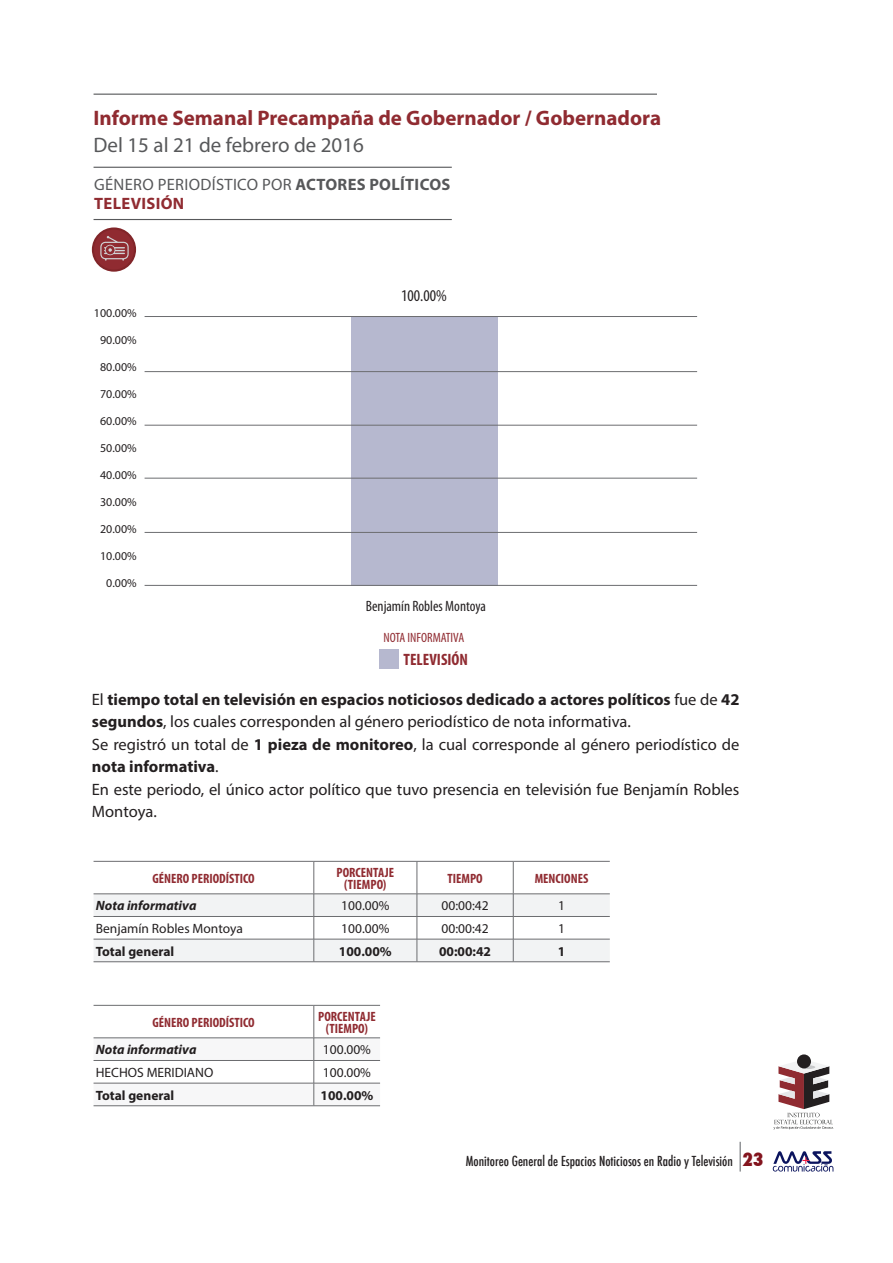
<style>
.page{position:relative;width:893px;height:1263px;background:#fff}
.page>*{position:absolute;margin:0;border:0;box-sizing:border-box;transform-origin:0 0}
.t1{font:700 21px "Myriad Pro";color:#902b31}
.t2{font:21px "Myriad Pro";color:#57585a}
.INTERPRETACIONES{font:16.5px/22.5px "Myriad Pro";color:#231f20}
.INTERPRETACIONES-2{font:700 16.5px/22.5px "Myriad Pro";color:#231f20}
.Rubro{font:16.5px "Myriad Pro";letter-spacing:.02em;color:#57585a}
.Rubro-2{font:700 16.5px "Myriad Pro";letter-spacing:.02em;color:#902b31}
.t3{font:700 condensed 16.5px "Myriad Pro";color:#902b31}
.t4{font:condensed 16.5px "Myriad Pro";color:#231f20}
.t5{font:condensed 15px "Myriad Pro";color:#231f20}
.t6{font:700 condensed 13.5px/12.1px "Myriad Pro";color:#902b31;text-align:center}
.t7{font:13.5px "Myriad Pro";color:#231f20}
.t8{font:500 condensed 13.5px "Futura";color:#231f20}
.t9{font:700 13.5px "Myriad Pro";color:#231f20}
.t10{font:italic 700 13.5px "Myriad Pro";color:#231f20}
.t11{font:condensed 13.5px "Myriad Pro";color:#902b31}
.t12{font:12px "Myriad Pro";color:#231f20}
.s1{font-weight:700}
.s2{font-weight:400}
.s3{font-weight:800;font-size:18px;color:#83141e}
</style>
<div class="page">
<hr style="left:739px;top:1142px;width:2px;height:29px;background:#939598">
<svg style="left:773px;top:1151px;width:60px;height:20px"></svg>
<svg style="left:797px;top:1054px;width:14px;height:14px"></svg>
<svg style="left:773px;top:1059px;width:60px;height:70px"></svg>
<hr style="left:94px;top:94px;width:563px;height:1px;background:#57585a">
<hr style="left:94px;top:167px;width:358px;height:1px;background:#57585a">
<svg style="left:92px;top:227px;width:44px;height:45px"></svg>
<div style="left:94px;top:230px;width:40px;height:40px;background:#902b31;border-radius:50%"></div>
<svg style="left:100px;top:236px;width:29px;height:25px"></svg>
<hr style="left:94px;top:219px;width:358px;height:1px;background:#57585a">
<div style="left:352px;top:317px;width:146px;height:268px;background:#b6b8cf"></div>
<hr style="left:145px;top:585px;width:552px;height:1px;background:#6c6d70">
<hr style="left:145px;top:478px;width:552px;height:1px;background:#6c6d70">
<hr style="left:145px;top:371px;width:552px;height:1px;background:#6c6d70">
<hr style="left:145px;top:316px;width:552px;height:1px;background:#6c6d70">
<hr style="left:145px;top:532px;width:552px;height:1px;background:#6c6d70">
<hr style="left:145px;top:425px;width:552px;height:1px;background:#6c6d70">
<div style="left:380px;top:649px;width:19px;height:20px;background:#b6b8cf"></div>
<hr style="left:94px;top:861px;width:220px;height:1px;background:#6c6d70">
<hr style="left:314px;top:861px;width:1px;height:33px;background:#6c6d70">
<hr style="left:314px;top:861px;width:103px;height:1px;background:#6c6d70">
<hr style="left:417px;top:861px;width:1px;height:33px;background:#6c6d70">
<hr style="left:417px;top:861px;width:96px;height:1px;background:#6c6d70">
<hr style="left:513px;top:861px;width:1px;height:33px;background:#6c6d70">
<hr style="left:513px;top:861px;width:97px;height:1px;background:#6c6d70">
<hr style="left:94px;top:893px;width:220px;height:1px;background:#6c6d70">
<hr style="left:314px;top:893px;width:103px;height:1px;background:#6c6d70">
<hr style="left:417px;top:893px;width:96px;height:1px;background:#6c6d70">
<hr style="left:513px;top:893px;width:97px;height:1px;background:#6c6d70">
<svg style="left:94px;top:894px;width:516px;height:67px"></svg>
<hr style="left:513px;top:939px;width:97px;height:1px;background:#6c6d70">
<hr style="left:94px;top:961px;width:220px;height:1px;background:#6c6d70">
<hr style="left:314px;top:961px;width:103px;height:1px;background:#6c6d70">
<hr style="left:417px;top:961px;width:96px;height:1px;background:#6c6d70">
<hr style="left:513px;top:961px;width:97px;height:1px;background:#6c6d70">
<hr style="left:94px;top:1005px;width:220px;height:1px;background:#6c6d70">
<hr style="left:314px;top:1005px;width:1px;height:33px;background:#6c6d70">
<hr style="left:314px;top:1005px;width:66px;height:1px;background:#6c6d70">
<hr style="left:94px;top:1037px;width:220px;height:1px;background:#6c6d70">
<hr style="left:314px;top:1037px;width:66px;height:1px;background:#6c6d70">
<svg style="left:94px;top:1038px;width:286px;height:67px"></svg>
<hr style="left:94px;top:1083px;width:220px;height:1px;background:#6c6d70">
<hr style="left:94px;top:1105px;width:220px;height:1px;background:#6c6d70">
<hr style="left:314px;top:1083px;width:66px;height:1px;background:#6c6d70">
<hr style="left:314px;top:1105px;width:66px;height:1px;background:#6c6d70">
<p class="t1" style="left:94px;top:104px;width:569px">Informe Semanal Precampaña de Gobernador / Gobernadora</p>
<p class="t2" style="left:94px;top:132px;width:272px">Del 15 al 21 de febrero de 2016</p>
<p class="Rubro" style="left:94px;top:174px;width:358px">GÉNERO PERIODÍSTICO POR <span class="s1">ACTORES POLÍTICOS</span></p>
<p class="Rubro-2" style="left:94px;top:193px;width:92px">TELEVISIÓN</p>
<p class="t12" style="left:94px;top:305px;width:44px">100.00%</p>
<p class="t12" style="left:100px;top:332px;width:38px">90.00%</p>
<p class="t12" style="left:100px;top:359px;width:38px">80.00%</p>
<p class="t12" style="left:100px;top:386px;width:38px">70.00%</p>
<p class="t12" style="left:100px;top:413px;width:38px">60.00%</p>
<p class="t12" style="left:100px;top:440px;width:38px">50.00%</p>
<p class="t12" style="left:100px;top:467px;width:38px">40.00%</p>
<p class="t12" style="left:100px;top:494px;width:38px">30.00%</p>
<p class="t12" style="left:100px;top:521px;width:38px">20.00%</p>
<p class="t12" style="left:100px;top:548px;width:38px">10.00%</p>
<p class="t12" style="left:106px;top:575px;width:32px">0.00%</p>
<p class="t4" style="left:401px;top:285px;width:47px">100.00%</p>
<p class="t5" style="left:366px;top:597px;width:122px">Benjamín Robles Montoya</p>
<p class="t11" style="left:383px;top:629px;width:82px">NOTA INFORMATIVA</p>
<p class="t3" style="left:404px;top:649px;width:66px">TELEVISIÓN</p>
<p class="INTERPRETACIONES-2" style="left:92px;top:687px;width:649px"><span class="s2">El</span> tiempo total en televisión en espacios noticiosos dedicado a actores políticos <span class="s2">fue de</span> 42 segundos<span class="s2">, los cuales corresponden al género periodístico de nota informativa.</span></p>
<p class="INTERPRETACIONES" style="left:92px;top:733px;width:649px">Se registró un total de <span class="s1">1 pieza de monitoreo</span>, la cual corresponde al género periodístico de <span class="s1">nota informativa</span>.</p>
<p class="INTERPRETACIONES" style="left:92px;top:778px;width:649px">En este periodo, el único actor político que tuvo presencia en televisión fue Benjamín Robles<br>Montoya.</p>
<p class="t6" style="left:153px;top:872px;width:104px">GÉNERO PERIODÍSTICO</p>
<p class="t6" style="left:337px;top:866px;width:59px">PORCENTAJE (TIEMPO)</p>
<p class="t6" style="left:447px;top:872px;width:37px">TIEMPO</p>
<p class="t6" style="left:535px;top:872px;width:55px">MENCIONES</p>
<p class="t10" style="left:96px;top:896px;width:102px">Nota informativa</p>
<p class="t7" style="left:341px;top:897px;width:50px">100.00%</p>
<p class="t7" style="left:441px;top:897px;width:49px">00:00:42</p>
<p class="t7" style="left:558px;top:897px;width:8px">1</p>
<p class="t7" style="left:96px;top:920px;width:149px">Benjamín Robles Montoya</p>
<p class="t7" style="left:341px;top:920px;width:50px">100.00%</p>
<p class="t7" style="left:441px;top:920px;width:49px">00:00:42</p>
<p class="t7" style="left:558px;top:920px;width:8px">1</p>
<p class="t9" style="left:96px;top:942px;width:80px">Total general</p>
<p class="t9" style="left:339px;top:942px;width:54px">100.00%</p>
<p class="t9" style="left:439px;top:942px;width:53px">00:00:42</p>
<p class="t9" style="left:558px;top:942px;width:9px">1</p>
<p class="t6" style="left:153px;top:1016px;width:104px">GÉNERO PERIODÍSTICO</p>
<p class="t6" style="left:318px;top:1010px;width:59px">PORCENTAJE (TIEMPO)</p>
<p class="t10" style="left:96px;top:1040px;width:102px">Nota informativa</p>
<p class="t7" style="left:323px;top:1041px;width:50px">100.00%</p>
<p class="t7" style="left:96px;top:1064px;width:119px">HECHOS MERIDIANO</p>
<p class="t7" style="left:323px;top:1064px;width:50px">100.00%</p>
<p class="t9" style="left:96px;top:1086px;width:80px">Total general</p>
<p class="t9" style="left:320px;top:1086px;width:54px">100.00%</p>
<p class="t8" style="left:466px;top:1152px;width:299px">Monitoreo General de Espacios Noticiosos en Radio y Televisión <span class="s3">23</span></p>
</div>
